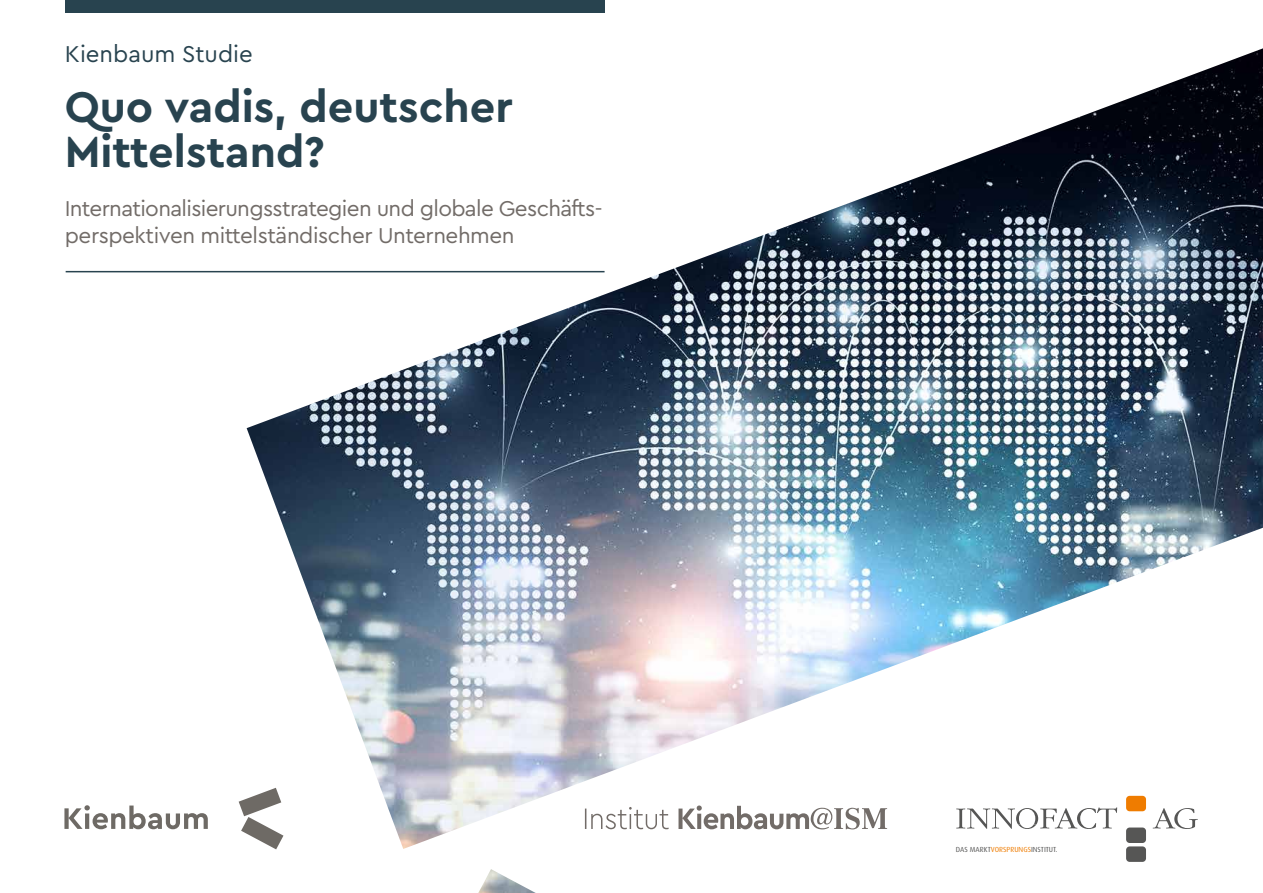
<style>
.page{position:relative;width:1263px;height:893px;background:#fff}
.page>*{position:absolute;margin:0;border:0;box-sizing:border-box;transform-origin:0 0}
.t1{font:700 45px/45px "Cera Pro";color:#28434f}
.t2{font:24px "Cera Pro";color:#28434f}
.t3{font:22.5px/27px "Cera Pro";letter-spacing:-.03em;color:#726c68}
.t4{font:7.35px "Dax";color:#565655}
.s1{color:#ef7c00}
</style>
<div class="page">
<svg style="left:64px;top:805px;width:144px;height:24px"></svg>
<svg style="left:239px;top:798px;width:8px;height:36px"></svg>
<img style="left:247px;top:48px;width:1016px;height:845px">
<div style="left:65px;top:0;width:539px;height:13px;background:#28434f"></div>
<hr style="left:66px;top:271px;width:538px;height:1px;background:#28434f">
<svg style="left:585px;top:805px;width:302px;height:24px"></svg>
<svg style="left:956px;top:807px;width:161px;height:22px"></svg>
<div style="left:1126px;top:796px;width:20px;height:15px;background:#ef7c00;border-radius:4px"></div>
<div style="left:1126px;top:827px;width:20px;height:16px;background:#565655;border-radius:4px"></div>
<div style="left:1126px;top:846px;width:20px;height:16px;background:#565655;border-radius:4px"></div>
<svg style="left:1153px;top:808px;width:45px;height:21px"></svg>
<p class="t2" style="left:65px;top:38px;width:189px">Kienbaum Studie</p>
<h1 class="t1" style="left:65px;top:82px;width:450px">Quo vadis, deutscher<br>Mittelstand?</h1>
<p class="t3" style="left:65px;top:193px;width:539px">Internationalisierungsstrategien und globale Geschäfts&shy;perspektiven mittelständischer Unternehmen</p>
<p class="t4" style="left:956px;top:846px;width:103px">DAS MARKT<span class="s1">VORSPRUNGS</span>INSTITUT.</p>
</div>
